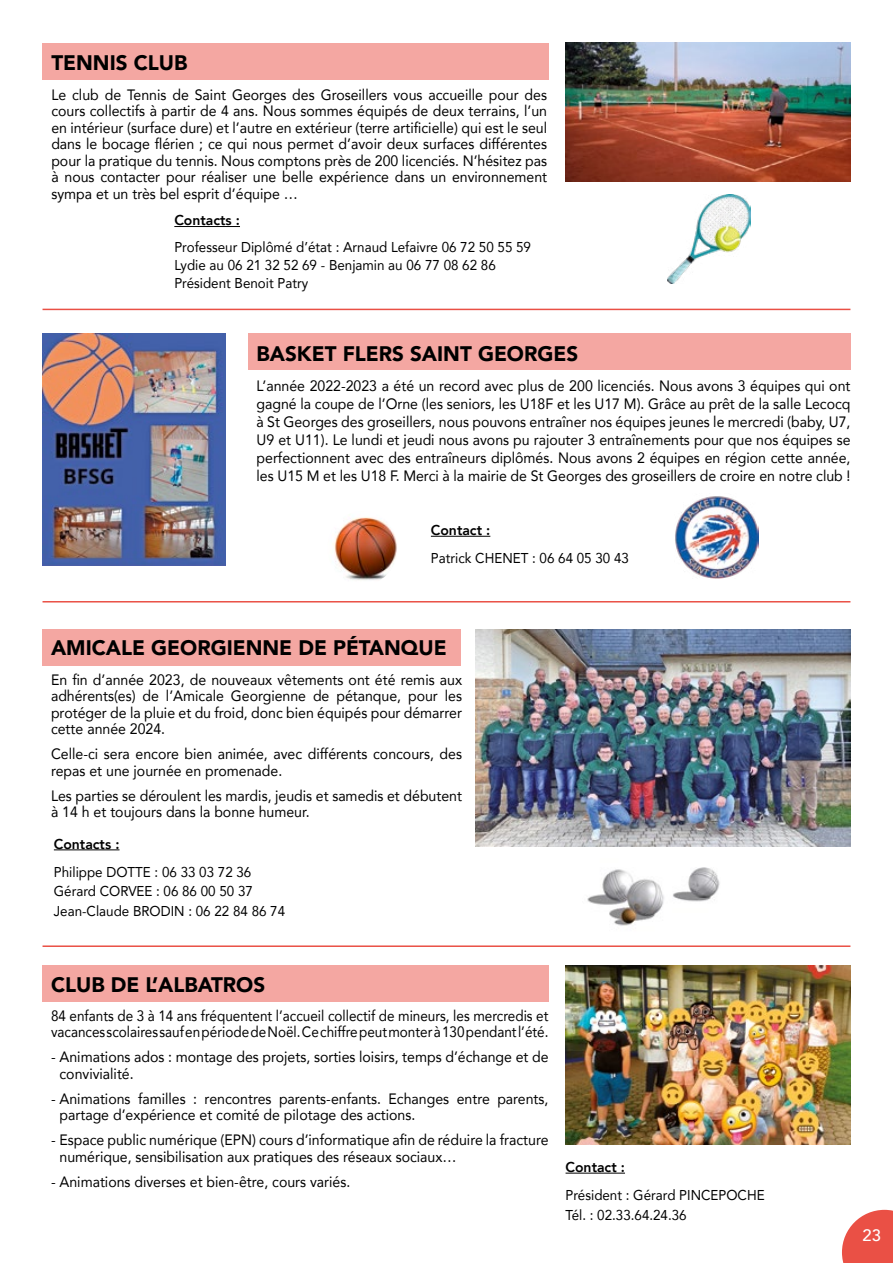
<style>
.page{position:relative;width:893px;height:1263px;background:#fff}
.page>*{position:absolute;margin:0;border:0;box-sizing:border-box;transform-origin:0 0}
.t1{font:900 21px "Avenir";color:#000}
.t2{font:500 16.5px "Avenir";color:#fff}
.t3{font:15px/16.5px "Avenir";color:#000;scale:.94 1}
.t4{font:15px/16.5px "Avenir";color:#000;scale:.9 1}
.t5{font:14.25px/19.5px "Avenir";color:#000;scale:.94 1}
.t6{font:800 14.25px "Avenir";color:#000}
</style>
<div class="page">
<svg style="left:842px;top:1210px;width:51px;height:53px;background:#ec695f"></svg>
<div style="left:248px;top:333px;width:602px;height:37px;background:#f4a7a2"></div>
<div style="left:43px;top:629px;width:418px;height:37px;background:#f4a7a2"></div>
<div style="left:43px;top:965px;width:506px;height:37px;background:#f4a7a2"></div>
<img style="left:475px;top:629px;width:375px;height:218px">
<img style="left:566px;top:965px;width:284px;height:180px">
<hr style="left:431px;top:536px;width:59px;height:1px;background:#000">
<hr style="left:54px;top:849px;width:66px;height:1px;background:#000">
<hr style="left:566px;top:1173px;width:59px;height:1px;background:#000">
<img style="left:675px;top:496px;width:83px;height:83px">
<hr style="left:43px;top:601px;width:807px;height:1px;background:#ea5045">
<hr style="left:43px;top:945px;width:807px;height:2px;background:#ea5045">
<img style="left:333px;top:517px;width:64px;height:63px">
<img style="left:587px;top:867px;width:133px;height:59px">
<img style="left:43px;top:333px;width:182px;height:233px">
<div style="left:43px;top:43px;width:506px;height:36px;background:#f4a7a2"></div>
<img style="left:566px;top:43px;width:284px;height:139px">
<hr style="left:174px;top:226px;width:66px;height:1px;background:#000">
<img style="left:668px;top:194px;width:83px;height:90px">
<hr style="left:43px;top:309px;width:807px;height:1px;background:#ea5045">
<h1 class="t1" style="left:51px;top:45px;width:138px">TENNIS CLUB</h1>
<p class="t3" style="left:51px;top:86px;width:529px;text-align:justify">Le club de Tennis de Saint Georges des Groseillers vous accueille pour des cours collectifs à partir de 4 ans. Nous sommes équipés de deux terrains, l’un en intérieur (surface dure) et l’autre en extérieur (terre artificielle) qui est le seul dans le bocage flérien ; ce qui nous permet d’avoir deux surfaces différentes pour la pratique du tennis. Nous comptons près de 200 licenciés. N’hésitez pas à nous contacter pour réaliser une belle expérience dans un environnement sympa et un très bel esprit d’équipe …</p>
<p class="t6" style="left:174px;top:209px;width:67px">Contacts :</p>
<p class="t5" style="left:174px;top:238px;width:381px;line-height:18px">Professeur Diplômé d’état : Arnaud Lefaivre 06 72 50 55 59<br>Lydie au 06 21 32 52 69 - Benjamin au 06 77 08 62 86<br>Président Benoit Patry</p>
<h1 class="t1" style="left:257px;top:335px;width:323px">BASKET FLERS SAINT GEORGES</h1>
<p class="t3" style="left:257px;top:377px;width:633px;line-height:18px;text-align:justify">L’année 2022-2023 a été un record avec plus de 200 licenciés. Nous avons 3 équipes qui ont gagné la coupe de l’Orne (les seniors, les U18F et les U17 M). Grâce au prêt de la salle Lecocq à St Georges des groseillers, nous pouvons entraîner nos équipes jeunes le mercredi (baby, U7, U9 et U11). Le lundi et jeudi nous avons pu rajouter 3 entraînements pour que nos équipes se perfectionnent avec des entraîneurs diplômés. Nous avons 2 équipes en région cette année, les U15 M et les U18 F. Merci à la mairie de St Georges des groseillers de croire en notre club !</p>
<p class="t6" style="left:431px;top:519px;width:61px">Contact :</p>
<p class="t5" style="left:431px;top:548px;width:212px">Patrick CHENET : 06 64 05 30 43</p>
<h1 class="t1" style="left:51px;top:630px;width:397px">AMICALE GEORGIENNE DE PÉTANQUE</h1>
<p class="t3" style="left:51px;top:671px;width:439px;text-align:justify">En fin d’année 2023, de nouveaux vêtements ont été remis aux adhérents(es) de l’Amicale Georgienne de pétanque, pour les protéger de la pluie et du froid, donc bien équipés pour démarrer cette année 2024.</p>
<p class="t3" style="left:51px;top:745px;width:439px">Celle-ci sera encore bien animée, avec différents concours, des repas et une journée en promenade.</p>
<p class="t3" style="left:51px;top:787px;width:439px">Les parties se déroulent les mardis, jeudis et samedis et débutent à 14 h et toujours dans la bonne humeur.</p>
<p class="t6" style="left:54px;top:833px;width:67px">Contacts :</p>
<p class="t5" style="left:54px;top:862px;width:248px">Philippe DOTTE : 06 33 03 72 36<br>Gérard CORVEE : 06 86 00 50 37<br>Jean-Claude BRODIN : 06 22 84 86 74</p>
<h1 class="t1" style="left:51px;top:966px;width:216px">CLUB DE L’ALBATROS</h1>
<p class="t4" style="left:51px;top:1007px;width:554px">84 enfants de 3 à 14 ans fréquentent l’accueil collectif de mineurs, les mercredis et vacances scolaires sauf en période de Noël. Ce chiffre peut monter à 130 pendant l’été.</p>
<p class="t3" style="left:60px;top:1048px;width:522px;text-indent:-9px">- Animations ados : montage des projets, sorties loisirs, temps d’échange et de convivialité.</p>
<p class="t3" style="left:60px;top:1090px;width:522px;text-indent:-9px">- Animations familles : rencontres parents-enfants. Echanges entre parents, partage d’expérience et comité de pilotage des actions.</p>
<p class="t3" style="left:60px;top:1131px;width:522px;text-indent:-9px">- Espace public numérique (EPN) cours d’informatique afin de réduire la fracture numérique, sensibilisation aux pratiques des réseaux sociaux…</p>
<p class="t3" style="left:51px;top:1173px;width:320px">- Animations diverses et bien-être, cours variés.</p>
<p class="t6" style="left:566px;top:1156px;width:61px">Contact :</p>
<p class="t5" style="left:566px;top:1185px;width:213px">Président : Gérard PINCEPOCHE<br>Tél. : 02.33.64.24.36</p>
<p class="t2" style="left:862px;top:1221px;width:20px">23</p>
</div>
